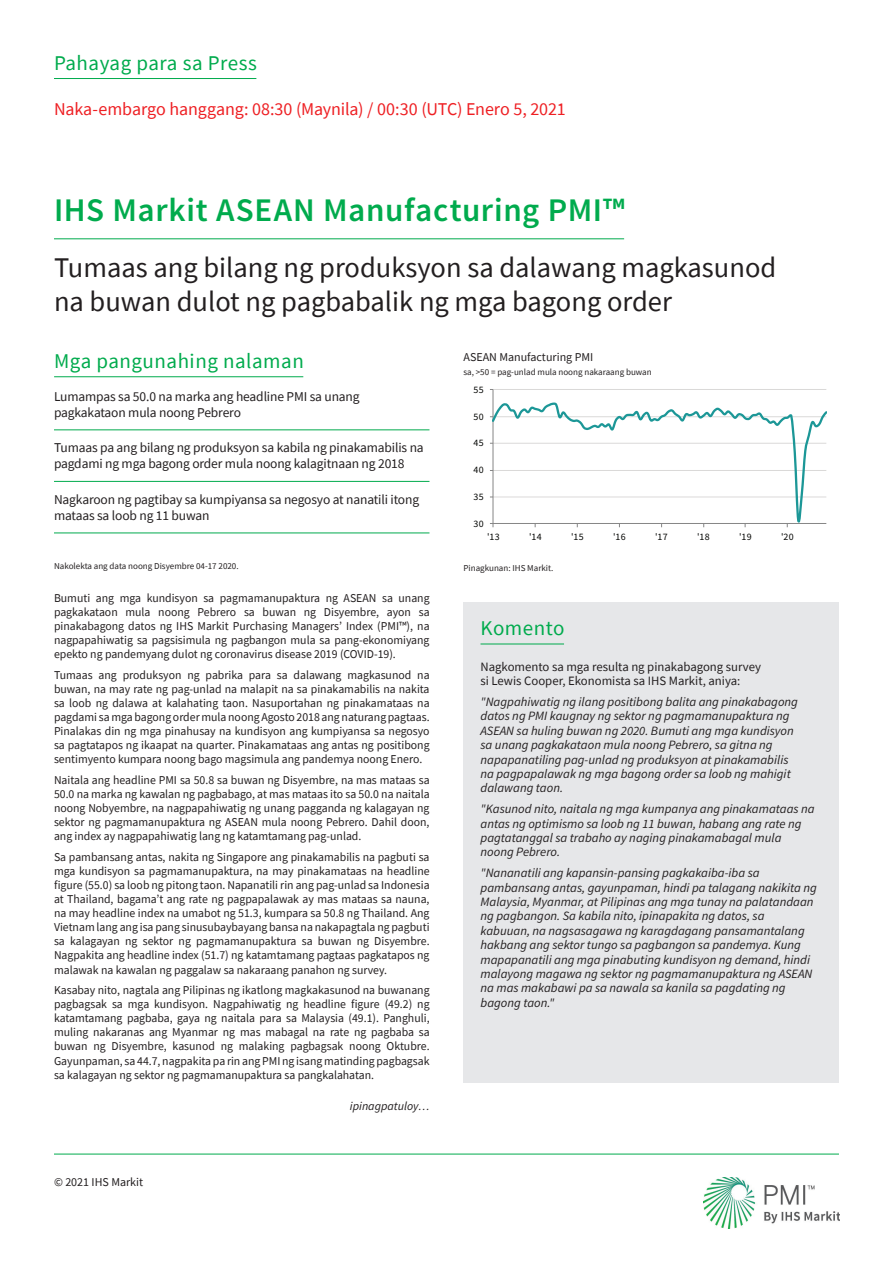
<style>
.page{position:relative;width:893px;height:1263px;background:#fff}
.page>*{position:absolute;margin:0;border:0;box-sizing:border-box;transform-origin:0 0}
.t1{font:600 33px "Source Sans Pro";letter-spacing:.02em;color:#00ab4d}
.t2{font:28.5px/34.2px "Source Sans Pro";color:#231f20}
.t3{font:21px "Source Sans Pro";letter-spacing:.025em;color:#00ab4d}
.t4{font:18px "Source Sans Pro";letter-spacing:-.005em;color:#ee1f23}
.t5{font:13.5px/16.2px "Source Sans Pro";letter-spacing:-.01em;color:#231f20}
.t6{font:italic 12.75px/14.4px "Source Sans Pro";color:#231f20}
.t7{font:12.75px/14.4px "Source Sans Pro";color:#231f20}
.t8{font:12px/14.1px "Source Sans Pro";color:#231f20;text-align:justify}
.t9{font:italic 12px "Source Sans Pro";color:#231f20}
.t10{font:9.9px "Source Sans Pro";letter-spacing:.04em;color:#040503}
.t11{font:9px "Source Sans Pro";color:#231f20}
</style>
<div class="page">
<img style="left:704px;top:1177px;width:136px;height:51px">
<hr style="left:54px;top:1154px;width:785px;height:1px;background:#00ab4d">
<hr style="left:493px;top:389px;width:333px;height:1px;background:#dad9d8">
<hr style="left:493px;top:389px;width:1px;height:134px;background:#868686">
<svg style="left:490px;top:401px;width:337px;height:126px"></svg>
<hr style="left:54px;top:376px;width:249px;height:1px;background:#00ab4d">
<hr style="left:54px;top:78px;width:202px;height:1px;background:#00ab4d">
<hr style="left:54px;top:238px;width:570px;height:1px;background:#00ab4d">
<hr style="left:54px;top:430px;width:375px;height:1px;background:#00ab4d">
<hr style="left:54px;top:481px;width:375px;height:1px;background:#00ab4d">
<hr style="left:54px;top:533px;width:375px;height:1px;background:#00ab4d">
<div style="left:463px;top:602px;width:376px;height:56px;background:#e6e7e9"></div>
<hr style="left:480px;top:644px;width:84px;height:1px;background:#00ab4d">
<div style="left:463px;top:658px;width:376px;height:425px;background:#e6e7e9"></div>
<h3 class="t3" style="left:54px;top:49px;width:204px">Pahayag para sa Press</h3>
<h3 class="t4" style="left:54px;top:98px;width:513px">Naka-embargo hanggang: 08:30 (Maynila) / 00:30 (UTC) Enero 5, 2021</h3>
<h1 class="t1" style="left:54px;top:190px;width:572px">IHS Markit ASEAN Manufacturing PMI™</h1>
<h2 class="t2" style="left:54px;top:250px;width:724px">Tumaas ang bilang ng produksyon sa dalawang magkasunod na buwan dulot ng pagbabalik ng mga bagong order</h2>
<h3 class="t3" style="left:54px;top:348px;width:251px">Mga pangunahing nalaman</h3>
<p class="t8" style="left:463px;top:350px;width:131px">ASEAN Manufacturing PMI</p>
<p class="t11" style="left:463px;top:366px;width:190px">sa, &gt;50 = pag-unlad mula noong nakaraang buwan</p>
<p class="t5" style="left:54px;top:388px;width:307px">Lumampas sa 50.0 na marka ang headline PMI sa unang pagkakataon mula noong Pebrero</p>
<p class="t5" style="left:54px;top:439px;width:371px">Tumaas pa ang bilang ng produksyon sa kabila ng pinakamabilis na pagdami ng mga bagong order mula noong kalagitnaan ng 2018</p>
<p class="t5" style="left:54px;top:491px;width:367px">Nagkaroon ng pagtibay sa kumpiyansa sa negosyo at nanatili itong mataas sa loob ng 11 buwan</p>
<p class="t11" style="left:54px;top:560px;width:186px">Nakolekta ang data noong Disyembre 04-17 2020.</p>
<p class="t8" style="left:54px;top:591px;width:377px">Bumuti ang mga kundisyon sa pagmamanupaktura ng ASEAN sa unang pagkakataon mula noong Pebrero sa buwan ng Disyembre, ayon sa pinakabagong datos ng IHS Markit Purchasing Managers’ Index (PMI™), na nagpapahiwatig sa pagsisimula ng pagbangon mula sa pang-ekonomiyang epekto ng pandemyang dulot ng coronavirus disease 2019 (COVID-19).</p>
<p class="t8" style="left:54px;top:668px;width:377px">Tumaas ang produksyon ng pabrika para sa dalawang magkasunod na buwan, na may rate ng pag-unlad na malapit na sa pinakamabilis na nakita sa loob ng dalawa at kalahating taon. Nasuportahan ng pinakamataas na pagdami sa mga bagong order mula noong Agosto 2018 ang naturang pagtaas.<br>Pinalakas din ng mga pinahusay na kundisyon ang kumpiyansa sa negosyo sa pagtatapos ng ikaapat na quarter. Pinakamataas ang antas ng positibong sentimyento kumpara noong bago magsimula ang pandemya noong Enero.</p>
<p class="t8" style="left:54px;top:773px;width:377px">Naitala ang headline PMI sa 50.8 sa buwan ng Disyembre, na mas mataas sa 50.0 na marka ng kawalan ng pagbabago, at mas mataas ito sa 50.0 na naitala noong Nobyembre, na nagpapahiwatig ng unang pagganda ng kalagayan ng sektor ng pagmamanupaktura ng ASEAN mula noong Pebrero. Dahil doon, ang index ay nagpapahiwatig lang ng katamtamang pag-unlad.</p>
<p class="t8" style="left:54px;top:850px;width:377px">Sa pambansang antas, nakita ng Singapore ang pinakamabilis na pagbuti sa mga kundisyon sa pagmamanupaktura, na may pinakamataas na headline figure (55.0) sa loob ng pitong taon. Napanatili rin ang pag-unlad sa Indonesia at Thailand, bagama’t ang rate ng pagpapalawak ay mas mataas sa nauna, na may headline index na umabot ng 51.3, kumpara sa 50.8 ng Thailand. Ang Vietnam lang ang isa pang sinusubaybayang bansa na nakapagtala ng pagbuti sa kalagayan ng sektor ng pagmamanupaktura sa buwan ng Disyembre.<br>Nagpakita ang headline index (51.7) ng katamtamang pagtaas pagkatapos ng malawak na kawalan ng paggalaw sa nakaraang panahon ng survey.</p>
<p class="t8" style="left:54px;top:983px;width:377px">Kasabay nito, nagtala ang Pilipinas ng ikatlong magkakasunod na buwanang pagbagsak sa mga kundisyon. Nagpahiwatig ng headline figure (49.2) ng katamtamang pagbaba, gaya ng naitala para sa Malaysia (49.1). Panghuli, muling nakaranas ang Myanmar ng mas mabagal na rate ng pagbaba sa buwan ng Disyembre, kasunod ng malaking pagbagsak noong Oktubre.<br>Gayunpaman, sa 44.7, nagpakita pa rin ang PMI ng isang matinding pagbagsak sa kalagayan ng sektor ng pagmamanupaktura sa pangkalahatan.</p>
<p class="t8" style="left:54px;top:1175px;width:91px">© 2021 IHS Markit</p>
<p class="t9" style="left:350px;top:1098px;width:81px">ipinagpatuloy…</p>
<p class="t10" style="left:473px;top:383px;width:12px">55</p>
<p class="t10" style="left:473px;top:410px;width:12px">50</p>
<p class="t10" style="left:473px;top:437px;width:12px">45</p>
<p class="t10" style="left:473px;top:464px;width:12px">40</p>
<p class="t10" style="left:473px;top:490px;width:12px">35</p>
<p class="t10" style="left:473px;top:517px;width:12px">30</p>
<p class="t10" style="left:487px;top:531px;width:14px">'13</p>
<p class="t10" style="left:529px;top:531px;width:14px">'14</p>
<p class="t10" style="left:571px;top:531px;width:14px">'15</p>
<p class="t10" style="left:613px;top:531px;width:14px">'16</p>
<p class="t10" style="left:655px;top:531px;width:14px">'17</p>
<p class="t10" style="left:697px;top:531px;width:14px">'18</p>
<p class="t10" style="left:739px;top:531px;width:14px">'19</p>
<p class="t10" style="left:781px;top:531px;width:14px">'20</p>
<p class="t11" style="left:463px;top:562px;width:92px">Pinagkunan: IHS Markit.</p>
<h3 class="t3" style="left:480px;top:615px;width:86px">Komento</h3>
<p class="t7" style="left:480px;top:659px;width:282px">Nagkomento sa mga resulta ng pinakabagong survey si Lewis Cooper, Ekonomista sa IHS Markit, aniya:</p>
<p class="t6" style="left:480px;top:694px;width:319px">"Nagpahiwatig ng ilang positibong balita ang pinakabagong datos ng PMI kaugnay ng sektor ng pagmamanupaktura ng ASEAN sa huling buwan ng 2020. Bumuti ang mga kundisyon sa unang pagkakataon mula noong Pebrero, sa gitna ng napapanatiling pag-unlad ng produksyon at pinakamabilis na pagpapalawak ng mga bagong order sa loob ng mahigit dalawang taon.</p>
<p class="t6" style="left:480px;top:802px;width:336px">"Kasunod nito, naitala ng mga kumpanya ang pinakamataas na antas ng optimismo sa loob ng 11 buwan, habang ang rate ng pagtatanggal sa trabaho ay naging pinakamabagal mula noong Pebrero.</p>
<p class="t6" style="left:480px;top:866px;width:338px">"Nananatili ang kapansin-pansing pagkakaiba-iba sa pambansang antas, gayunpaman, hindi pa talagang nakikita ng Malaysia, Myanmar, at Pilipinas ang mga tunay na palatandaan ng pagbangon. Sa kabila nito, ipinapakita ng datos, sa kabuuan, na nagsasagawa ng karagdagang pansamantalang hakbang ang sektor tungo sa pagbangon sa pandemya. Kung mapapanatili ang mga pinabuting kundisyon ng demand, hindi malayong magawa ng sektor ng pagmamanupaktura ng ASEAN na mas makabawi pa sa nawala sa kanila sa pagdating ng bagong taon."</p>
</div>
